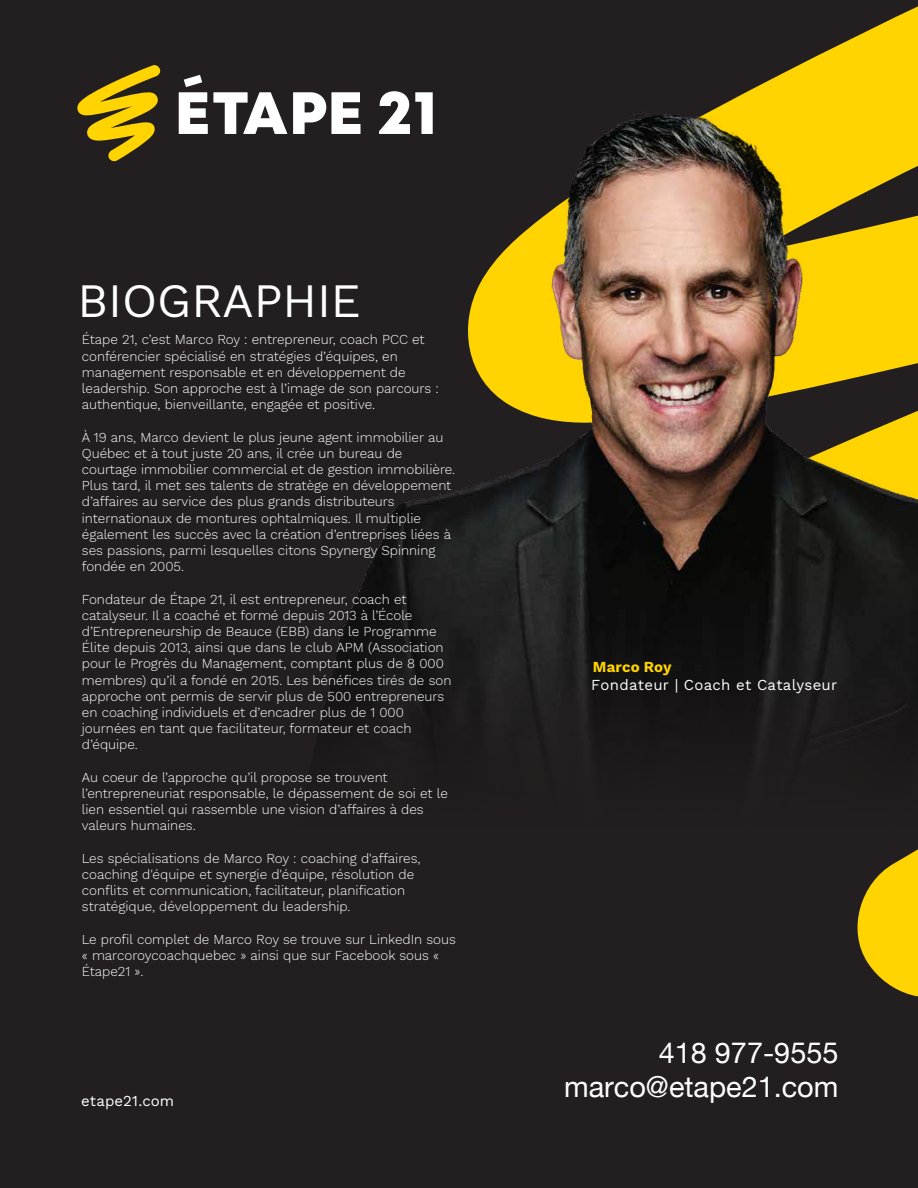
<style>
.page{position:relative;width:918px;height:1188px;background:#231f20}
.page>*{position:absolute;margin:0;border:0;box-sizing:border-box;transform-origin:0 0}
.t1{font:47.1px "Work Sans";color:#fff}
.t2{font:28.8px/34.7px "Helvetica Neue";color:#fff;text-align:right}
.t3{font:15px "Work Sans";letter-spacing:.02em;color:#fff}
.t4{font:700 15px "Work Sans";letter-spacing:.005em;color:#ffd400}
.t5{font:300 13.5px/16.2px "Work Sans";color:#fff}
</style>
<div class="page">
<svg style="left:750px;top:6px;width:168px;height:84px"></svg>
<img style="left:287px;top:90px;width:631px;height:657px">
<svg style="left:77px;top:65px;width:84px;height:97px"></svg>
<svg style="left:293px;top:92px;width:68px;height:42px"></svg>
<svg style="left:379px;top:91px;width:54px;height:43px"></svg>
<svg style="left:179px;top:75px;width:108px;height:59px"></svg>
<svg style="left:458px;top:746px;width:460px;height:251px"></svg>
<h1 class="t1" style="left:77px;top:265px;width:285px">BIOGRAPHIE</h1>
<p class="t5" style="left:82px;top:331px;width:358px">Étape 21, c’est Marco Roy : entrepreneur, coach PCC et conférencier spécialisé en stratégies d’équipes, en management responsable et en développement de leadership. Son approche est à l’image de son parcours : authentique, bienveillante, engagée et positive.</p>
<p class="t5" style="left:82px;top:428px;width:375px">À 19 ans, Marco devient le plus jeune agent immobilier au Québec et à tout juste 20 ans, il crée un bureau de courtage immobilier commercial et de gestion immobilière.<br>Plus tard, il met ses talents de stratège en développement d’affaires au service des plus grands distributeurs internationaux de montures ophtalmiques. Il multiplie également les succès avec la création d’entreprises liées à ses passions, parmi lesquelles citons Spynergy Spinning fondée en 2005.</p>
<p class="t5" style="left:82px;top:590px;width:371px">Fondateur de Étape 21, il est entrepreneur, coach et catalyseur. Il a coaché et formé depuis 2013 à l’École d’Entrepreneurship de Beauce (EBB) dans le Programme Élite depuis 2013, ainsi que dans le club APM (Association pour le Progrès du Management, comptant plus de 8 000 membres) qu’il a fondé en 2015. Les bénéfices tirés de son approche ont permis de servir plus de 500 entrepreneurs en coaching individuels et d’encadrer plus de 1 000 journées en tant que facilitateur, formateur et coach d’équipe.</p>
<p class="t5" style="left:82px;top:769px;width:368px">Au coeur de l’approche qu’il propose se trouvent l’entrepreneuriat responsable, le dépassement de soi et le lien essentiel qui rassemble une vision d’affaires à des valeurs humaines.</p>
<p class="t5" style="left:82px;top:850px;width:340px">Les spécialisations de Marco Roy : coaching d'affaires, coaching d'équipe et synergie d'équipe, résolution de conflits et communication, facilitateur, planification stratégique, développement du leadership.</p>
<p class="t5" style="left:82px;top:931px;width:376px">Le profil complet de Marco Roy se trouve sur LinkedIn sous « marcoroycoachquebec » ainsi que sur Facebook sous «<br>Étape21 ».</p>
<p class="t3" style="left:81px;top:1090px;width:95px">etape21.com</p>
<p class="t4" style="left:593px;top:656px;width:80px">Marco Roy</p>
<p class="t3" style="left:591px;top:674px;width:248px">Fondateur | Coach et Catalyseur</p>
<h2 class="t2" style="left:564px;top:1037px;width:276px">418 977-9555 marco@etape21.com</h2>
</div>
